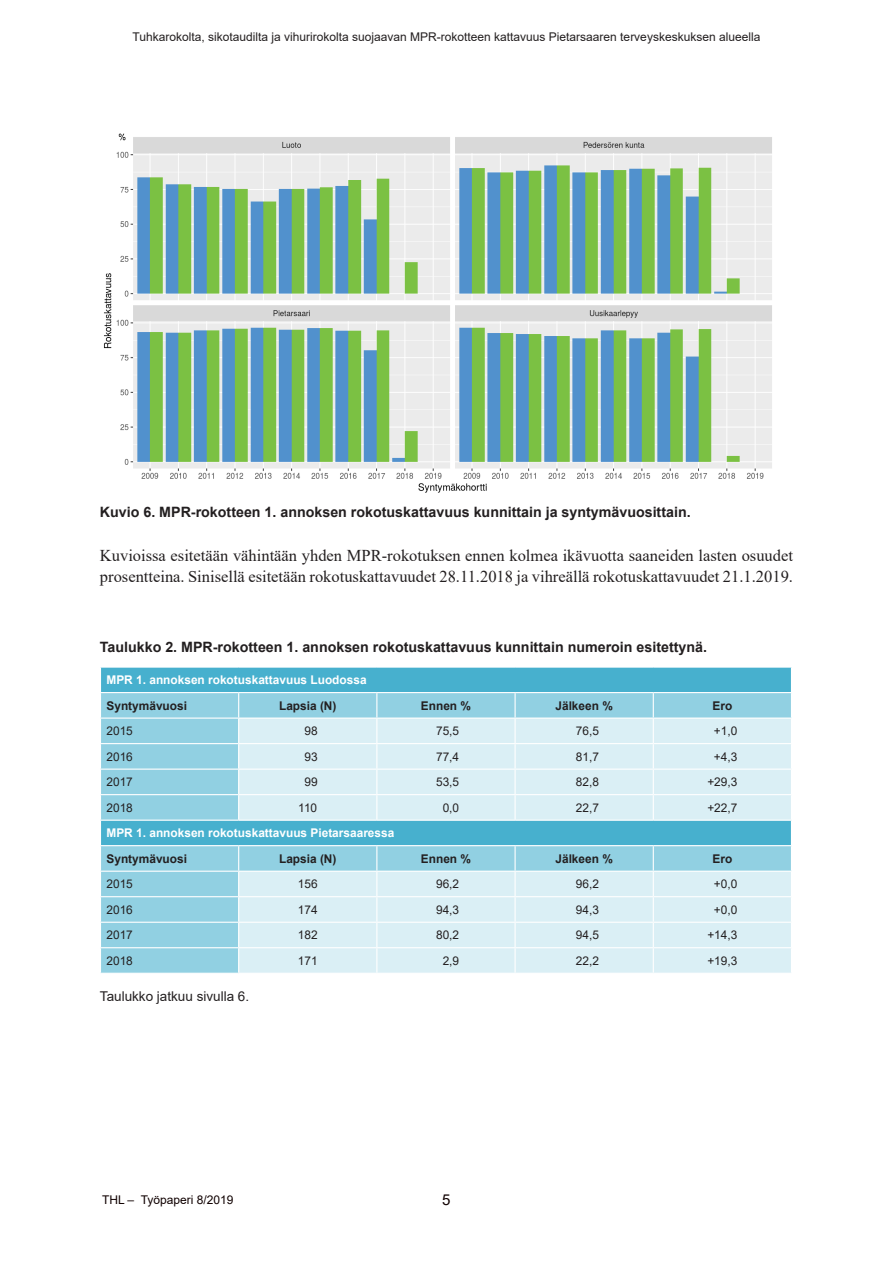
<style>
.page{position:relative;width:893px;height:1263px;background:#fff}
.page>*{position:absolute;margin:0;border:0;box-sizing:border-box;transform-origin:0 0}
.Ensimmäinen_kappale{font:16.5px/21px "Times New Roman";color:#231f20}
.t1{font:15px "Arial";color:#100000}
.Kuvan_taulukon_nimi{font:700 14.25px "Arial";color:#231f20}
.Ensimmäinen_kappale-2{font:13.5px "Arial";color:#231f20}
.Taulukko{font:12px "Arial";color:#231f20}
.Taulukon_otsikko{font:700 12px "Arial";color:#fff}
.Taulukko-2{font:700 12px "Arial";color:#231f20}
.t2{font:12px "Arial";color:#100000}
</style>
<div class="page">
<div style="left:101px;top:668px;width:690px;height:24px;background:#47b0ce"></div>
<svg style="left:101px;top:693px;width:690px;height:280px;background:#8dcee0"></svg>
<svg style="left:239px;top:719px;width:552px;height:254px;background:#c4e5ef"></svg>
<hr style="left:514px;top:693px;width:2px;height:24px;background:#fff">
<hr style="left:100px;top:717px;width:139px;height:2px;background:#fff">
<hr style="left:239px;top:717px;width:138px;height:2px;background:#fff">
<hr style="left:377px;top:717px;width:138px;height:2px;background:#fff">
<hr style="left:515px;top:717px;width:138px;height:2px;background:#fff">
<hr style="left:514px;top:719px;width:2px;height:24px;background:#fff">
<hr style="left:653px;top:717px;width:139px;height:2px;background:#fff">
<hr style="left:100px;top:743px;width:139px;height:1px;background:#fff">
<hr style="left:239px;top:743px;width:138px;height:1px;background:#fff">
<hr style="left:377px;top:743px;width:138px;height:1px;background:#fff">
<hr style="left:515px;top:743px;width:138px;height:1px;background:#fff">
<hr style="left:514px;top:744px;width:2px;height:24px;background:#fff">
<hr style="left:653px;top:743px;width:139px;height:1px;background:#fff">
<hr style="left:100px;top:768px;width:139px;height:2px;background:#fff">
<hr style="left:239px;top:768px;width:138px;height:2px;background:#fff">
<hr style="left:377px;top:768px;width:138px;height:2px;background:#fff">
<hr style="left:515px;top:768px;width:138px;height:2px;background:#fff">
<hr style="left:514px;top:770px;width:2px;height:24px;background:#fff">
<hr style="left:653px;top:768px;width:139px;height:2px;background:#fff">
<hr style="left:100px;top:794px;width:139px;height:1px;background:#fff">
<hr style="left:239px;top:794px;width:138px;height:1px;background:#fff">
<svg style="left:238px;top:693px;width:1px;height:127px"></svg>
<hr style="left:377px;top:794px;width:138px;height:1px;background:#fff">
<svg style="left:376px;top:693px;width:1px;height:127px"></svg>
<hr style="left:515px;top:794px;width:138px;height:1px;background:#fff">
<hr style="left:514px;top:795px;width:2px;height:25px;background:#fff">
<hr style="left:653px;top:794px;width:139px;height:1px;background:#fff">
<svg style="left:653px;top:693px;width:1px;height:127px"></svg>
<hr style="left:514px;top:846px;width:2px;height:25px;background:#fff">
<hr style="left:100px;top:871px;width:139px;height:1px;background:#fff">
<hr style="left:239px;top:871px;width:138px;height:1px;background:#fff">
<hr style="left:377px;top:871px;width:138px;height:1px;background:#fff">
<hr style="left:515px;top:871px;width:138px;height:1px;background:#fff">
<hr style="left:514px;top:872px;width:2px;height:24px;background:#fff">
<hr style="left:653px;top:871px;width:139px;height:1px;background:#fff">
<hr style="left:100px;top:896px;width:139px;height:1px;background:#fff">
<hr style="left:239px;top:896px;width:138px;height:1px;background:#fff">
<hr style="left:377px;top:896px;width:138px;height:1px;background:#fff">
<hr style="left:515px;top:896px;width:138px;height:1px;background:#fff">
<hr style="left:514px;top:897px;width:2px;height:25px;background:#fff">
<hr style="left:653px;top:896px;width:139px;height:1px;background:#fff">
<hr style="left:100px;top:922px;width:139px;height:1px;background:#fff">
<hr style="left:239px;top:922px;width:138px;height:1px;background:#fff">
<hr style="left:377px;top:922px;width:138px;height:1px;background:#fff">
<hr style="left:515px;top:922px;width:138px;height:1px;background:#fff">
<hr style="left:514px;top:923px;width:2px;height:24px;background:#fff">
<hr style="left:653px;top:922px;width:139px;height:1px;background:#fff">
<hr style="left:100px;top:947px;width:139px;height:1px;background:#fff">
<hr style="left:239px;top:947px;width:138px;height:1px;background:#fff">
<svg style="left:238px;top:846px;width:1px;height:127px"></svg>
<hr style="left:377px;top:947px;width:138px;height:1px;background:#fff">
<svg style="left:376px;top:846px;width:1px;height:127px"></svg>
<hr style="left:515px;top:947px;width:138px;height:1px;background:#fff">
<hr style="left:514px;top:948px;width:2px;height:25px;background:#fff">
<hr style="left:653px;top:947px;width:139px;height:1px;background:#fff">
<svg style="left:653px;top:846px;width:1px;height:127px"></svg>
<hr style="left:100px;top:820px;width:139px;height:1px;background:#fff">
<svg style="left:100px;top:717px;width:1px;height:256px"></svg>
<hr style="left:239px;top:820px;width:138px;height:1px;background:#fff">
<hr style="left:377px;top:820px;width:138px;height:1px;background:#fff">
<hr style="left:515px;top:820px;width:138px;height:1px;background:#fff">
<hr style="left:653px;top:820px;width:139px;height:1px;background:#fff">
<hr style="left:100px;top:845px;width:139px;height:1px;background:#fff">
<hr style="left:239px;top:845px;width:138px;height:1px;background:#fff">
<hr style="left:377px;top:845px;width:138px;height:1px;background:#fff">
<hr style="left:515px;top:845px;width:138px;height:1px;background:#fff">
<hr style="left:653px;top:845px;width:139px;height:1px;background:#fff">
<img style="left:103px;top:133px;width:669px;height:360px">
<p class="Taulukko" style="left:133px;top:28px;width:629px">Tuhkarokolta, sikotaudilta ja vihurirokolta suojaavan MPR-rokotteen kattavuus Pietarsaaren terveyskeskuksen alueella</p>
<p class="Kuvan_taulukon_nimi" style="left:100px;top:501px;width:592px">Kuvio 6. MPR-rokotteen 1. annoksen rokotuskattavuus kunnittain ja syntymävuosittain.</p>
<p class="Ensimmäinen_kappale" style="left:100px;top:544px;width:695px">Kuvioissa esitetään vähintään yhden MPR-rokotuksen ennen kolmea ikävuotta saaneiden lasten osuudet prosentteina. Sinisellä esitetään rokotuskattavuudet 28.11.2018 ja vihreällä rokotuskattavuudet 21.1.2019.</p>
<p class="Kuvan_taulukon_nimi" style="left:100px;top:637px;width:609px">Taulukko 2. MPR-rokotteen 1. annoksen rokotuskattavuus kunnittain numeroin esitettynä.</p>
<p class="Taulukon_otsikko" style="left:106px;top:671px;width:262px">MPR 1. annoksen rokotuskattavuus Luodossa</p>
<p class="Taulukko-2" style="left:106px;top:697px;width:82px">Syntymävuosi</p>
<p class="Taulukko-2" style="left:279px;top:697px;width:59px">Lapsia (N)</p>
<p class="Taulukko-2" style="left:421px;top:697px;width:52px">Ennen %</p>
<p class="Taulukko-2" style="left:555px;top:697px;width:59px">Jälkeen %</p>
<p class="Taulukko-2" style="left:712px;top:697px;width:21px">Ero</p>
<p class="Taulukko" style="left:106px;top:723px;width:28px">2015</p>
<p class="Taulukko" style="left:304px;top:723px;width:15px">98</p>
<p class="Taulukko" style="left:436px;top:723px;width:25px">75,5</p>
<p class="Taulukko" style="left:576px;top:723px;width:25px">76,5</p>
<p class="Taulukko" style="left:714px;top:723px;width:25px">+1,0</p>
<p class="Taulukko" style="left:106px;top:748px;width:28px">2016</p>
<p class="Taulukko" style="left:304px;top:748px;width:15px">93</p>
<p class="Taulukko" style="left:436px;top:748px;width:25px">77,4</p>
<p class="Taulukko" style="left:576px;top:748px;width:25px">81,7</p>
<p class="Taulukko" style="left:714px;top:748px;width:25px">+4,3</p>
<p class="Taulukko" style="left:106px;top:774px;width:28px">2017</p>
<p class="Taulukko" style="left:304px;top:774px;width:15px">99</p>
<p class="Taulukko" style="left:436px;top:774px;width:25px">53,5</p>
<p class="Taulukko" style="left:576px;top:774px;width:25px">82,8</p>
<p class="Taulukko" style="left:707px;top:774px;width:32px">+29,3</p>
<p class="Taulukko" style="left:106px;top:799px;width:28px">2018</p>
<p class="Taulukko" style="left:298px;top:799px;width:20px">110</p>
<p class="Taulukko" style="left:443px;top:799px;width:18px">0,0</p>
<p class="Taulukko" style="left:576px;top:799px;width:25px">22,7</p>
<p class="Taulukko" style="left:707px;top:799px;width:32px">+22,7</p>
<p class="Taulukon_otsikko" style="left:106px;top:825px;width:289px">MPR 1. annoksen rokotuskattavuus Pietarsaaressa</p>
<p class="Taulukko-2" style="left:106px;top:850px;width:82px">Syntymävuosi</p>
<p class="Taulukko-2" style="left:279px;top:850px;width:59px">Lapsia (N)</p>
<p class="Taulukko-2" style="left:421px;top:850px;width:52px">Ennen %</p>
<p class="Taulukko-2" style="left:555px;top:850px;width:59px">Jälkeen %</p>
<p class="Taulukko-2" style="left:712px;top:850px;width:21px">Ero</p>
<p class="Taulukko" style="left:106px;top:876px;width:28px">2015</p>
<p class="Taulukko" style="left:298px;top:876px;width:21px">156</p>
<p class="Taulukko" style="left:436px;top:876px;width:25px">96,2</p>
<p class="Taulukko" style="left:576px;top:876px;width:25px">96,2</p>
<p class="Taulukko" style="left:714px;top:876px;width:25px">+0,0</p>
<p class="Taulukko" style="left:106px;top:901px;width:28px">2016</p>
<p class="Taulukko" style="left:298px;top:901px;width:21px">174</p>
<p class="Taulukko" style="left:436px;top:901px;width:25px">94,3</p>
<p class="Taulukko" style="left:576px;top:901px;width:25px">94,3</p>
<p class="Taulukko" style="left:714px;top:901px;width:25px">+0,0</p>
<p class="Taulukko" style="left:106px;top:927px;width:28px">2017</p>
<p class="Taulukko" style="left:298px;top:927px;width:21px">182</p>
<p class="Taulukko" style="left:436px;top:927px;width:25px">80,2</p>
<p class="Taulukko" style="left:576px;top:927px;width:25px">94,5</p>
<p class="Taulukko" style="left:707px;top:927px;width:32px">+14,3</p>
<p class="Taulukko" style="left:106px;top:952px;width:28px">2018</p>
<p class="Taulukko" style="left:298px;top:952px;width:21px">171</p>
<p class="Taulukko" style="left:443px;top:952px;width:18px">2,9</p>
<p class="Taulukko" style="left:576px;top:952px;width:25px">22,2</p>
<p class="Taulukko" style="left:707px;top:952px;width:32px">+19,3</p>
<p class="Ensimmäinen_kappale-2" style="left:100px;top:986px;width:151px">Taulukko jatkuu sivulla 6.</p>
<p class="t2" style="left:102px;top:1191px;width:133px">THL – Työpaperi 8/2019</p>
<p class="t1" style="left:442px;top:1189px;width:10px">5</p>
</div>
